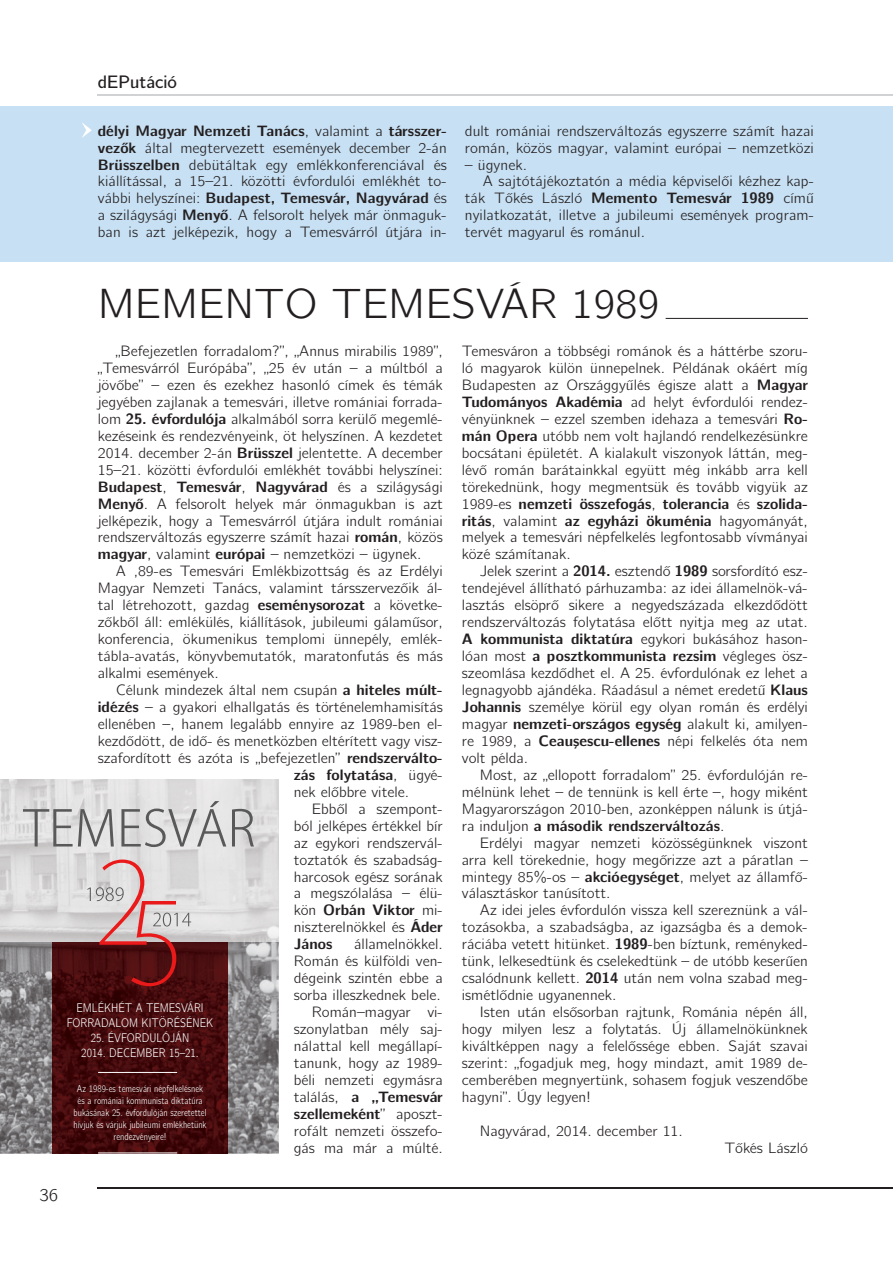
<style>
.page{position:relative;width:893px;height:1263px;background:#fff}
.page>*{position:absolute;margin:0;border:0;box-sizing:border-box;transform-origin:0 0}
.t1{font:42px "CMU Bright";color:#231f20}
.t2{font:600 18px "CMU Bright";color:#231f20}
.t3{font:18px "CMU Bright";color:#231f20}
.t4{font:15px/17px "CMU Bright";color:#231f20;text-align:justify}
.t5{font:700 15px "CMU Bright";color:#231f20}
.t6{font:12.45px/15px "CMU Bright";color:#fff;text-align:center;scale:.82 1}
.t7{font:10.05px/12px "CMU Bright";color:#fff;text-align:center;scale:.82 1}
.s1{font-weight:700}
.s2{font-weight:400}
</style>
<div class="page">
<hr style="left:98px;top:94px;width:795px;height:2px;background:#d1d2d4">
<hr style="left:98px;top:1187px;width:795px;height:1px;background:#231f20">
<div style="left:0;top:106px;width:893px;height:156px;background:#c7e0f3"></div>
<img style="left:0;top:780px;width:279px;height:374px">
<img style="left:53px;top:992px;width:174px;height:162px">
<img style="left:21px;top:780px;width:238px;height:212px">
<hr style="left:98px;top:1153px;width:79px;height:1px;background:#fff">
<hr style="left:98px;top:1072px;width:79px;height:1px;background:#fff">
<hr style="left:666px;top:318px;width:142px;height:1px;background:#231f20">
<svg style="left:82px;top:123px;width:10px;height:15px"></svg>
<p class="t2" style="left:98px;top:66px;width:81px">dEPutáció</p>
<p class="t4" style="left:98px;top:120px;width:351px"><span class="s1">délyi Magyar Nemzeti Tanács</span>, valamint a <span class="s1">társszer&shy;vezők</span> által megtervezett események december 2-án <span class="s1">Brüsszelben</span> debütáltak egy emlékkonferenciával és kiállítással, a 15–21. közötti évfordulói emlékhét to&shy;vábbi helyszínei: <span class="s1">Budapest, Temesvár, Nagyvárad</span> és a szilágysági <span class="s1">Menyő</span>. A felsorolt helyek már önmaguk&shy;ban is azt jelképezik, hogy a Temesvárról útjára in-</p>
<p class="t4" style="left:465px;top:120px;width:351px">dult romániai rendszerváltozás egyszerre számít hazai román, közös magyar, valamint európai – nemzetközi</p>
<p class="t4" style="left:465px;top:154px;width:64px">– ügynek.</p>
<p class="t4" style="left:483px;top:171px;width:333px">A sajtótájékoztatón a média képviselői kézhez kap-</p>
<p class="t5" style="left:465px;top:186px;width:351px"><span class="s2">ták Tőkés László</span> Memento Temesvár 1989 <span class="s2">című</span></p>
<p class="t4" style="left:465px;top:205px;width:351px">nyilatkozatát, illetve a jubileumi események program-</p>
<p class="t4" style="left:465px;top:222px;width:182px">tervét magyarul és románul.</p>
<h1 class="t1" style="left:98px;top:266px;width:563px">MEMENTO TEMESVÁR 1989</h1>
<p class="t4" style="left:98px;top:341px;width:347px;text-indent:18px">„Befejezetlen forradalom?”, „Annus mirabilis 1989”, „Temesvárról Európába”, „25 év után – a múltból a jövőbe” – ezen és ezekhez hasonló címek és témák jegyében zajlanak a temesvári, illetve romániai forrada&shy;lom <span class="s1">25. évfordulója</span> alkalmából sorra kerülő megemlé&shy;kezéseink és rendezvényeink, öt helyszínen. A kezdetet 2014. december 2-án <span class="s1">Brüsszel</span> jelentette. A december 15–21. közötti évfordulói emlékhét további helyszínei:<br><span class="s1">Budapest</span>, <span class="s1">Temesvár</span>, <span class="s1">Nagyvárad</span> és a szilágysági <span class="s1">Menyő</span>. A felsorolt helyek már önmagukban is azt jelképezik, hogy a Temesvárról útjára indult romániai rendszerváltozás egyszerre számít hazai <span class="s1">román</span>, közös <span class="s1">magyar</span>, valamint <span class="s1">európai</span> – nemzetközi – ügynek.</p>
<p class="t4" style="left:98px;top:561px;width:347px;text-indent:18px">A ‚89-es Temesvári Emlékbizottság és az Erdélyi Magyar Nemzeti Tanács, valamint társszervezőik ál&shy;tal létrehozott, gazdag <span class="s1">eseménysorozat</span> a követke&shy;zőkből áll: emlékülés, kiállítások, jubileumi gálaműsor, konferencia, ökumenikus templomi ünnepély, emlék&shy;tábla-avatás, könyvbemutatók, maratonfutás és más alkalmi események.</p>
<p class="t4" style="left:116px;top:680px;width:328px">Célunk mindezek által nem csupán <span class="s1">a hiteles múlt-</span></p>
<p class="t4" style="left:98px;top:697px;width:347px"><span class="s1">idézés</span> – a gyakori elhallgatás és történelemhamisítás</p>
<p class="t4" style="left:98px;top:714px;width:347px">ellenében –, hanem legalább ennyire az 1989-ben el-</p>
<p class="t4" style="left:98px;top:731px;width:347px">kezdődött, de idő- és menetközben eltérített vagy visz-</p>
<p class="t4" style="left:98px;top:748px;width:346px">szafordított és azóta is „befejezetlen” <span class="s1">rendszerválto-</span></p>
<p class="t5" style="left:294px;top:762px;width:150px">zás folytatása<span class="s2">, ügyé-</span></p>
<p class="t4" style="left:294px;top:782px;width:117px">nek előbbre vitele.</p>
<p class="t4" style="left:312px;top:798px;width:132px">Ebből a szempont-</p>
<p class="t4" style="left:294px;top:815px;width:150px">ból jelképes értékkel bír</p>
<p class="t4" style="left:294px;top:832px;width:150px">az egykori rendszervál-</p>
<p class="t4" style="left:294px;top:849px;width:150px">toztatók és szabadság-</p>
<p class="t4" style="left:294px;top:866px;width:150px">harcosok egész sorának</p>
<p class="t4" style="left:294px;top:883px;width:150px">a megszólalása – élü-</p>
<p class="t5" style="left:294px;top:897px;width:150px"><span class="s2">kön</span> Orbán Viktor <span class="s2">mi-</span></p>
<p class="t4" style="left:294px;top:917px;width:150px">niszterelnökkel és <span class="s1">Áder</span></p>
<p class="t5" style="left:294px;top:931px;width:40px">János</p>
<p class="t4" style="left:462px;top:341px;width:348px">Temesváron a többségi románok és a háttérbe szoru&shy;ló magyarok külön ünnepelnek. Példának okáért míg Budapesten az Országgyűlés égisze alatt a <span class="s1">Magyar Tudományos Akadémia</span> ad helyt évfordulói rendez&shy;vényünknek – ezzel szemben idehaza a temesvári <span class="s1">Ro&shy;mán Opera</span> utóbb nem volt hajlandó rendelkezésünkre bocsátani épületét. A kialakult viszonyok láttán, meg&shy;lévő román barátainkkal együtt még inkább arra kell törekednünk, hogy megmentsük és tovább vigyük az 1989-es <span class="s1">nemzeti összefogás</span>, <span class="s1">tolerancia</span> és <span class="s1">szolida&shy;ritás</span>, valamint <span class="s1">az egyházi ökuménia</span> hagyományát, melyek a temesvári népfelkelés legfontosabb vívmányai közé számítanak.</p>
<p class="t4" style="left:462px;top:561px;width:348px;text-indent:18px">Jelek szerint a <span class="s1">2014.</span> esztendő <span class="s1">1989</span> sorsfordító esz&shy;tendejével állítható párhuzamba: az idei államelnök-vá&shy;lasztás elsöprő sikere a negyedszázada elkezdődött rendszerváltozás folytatása előtt nyitja meg az utat.<br><span class="s1">A kommunista diktatúra</span> egykori bukásához hason&shy;lóan most <span class="s1">a posztkommunista rezsim</span> végleges ösz&shy;szeomlása kezdődhet el. A 25. évfordulónak ez lehet a legnagyobb ajándéka. Ráadásul a német eredetű <span class="s1">Klaus Johannis</span> személye körül egy olyan román és erdélyi magyar <span class="s1">nemzeti-országos egység</span> alakult ki, amilyen&shy;re 1989, a <span class="s1">Ceauşescu-ellenes</span> népi felkelés óta nem volt példa.</p>
<p class="t4" style="left:462px;top:765px;width:348px;text-indent:18px">Most, az „ellopott forradalom” 25. évfordulóján re&shy;mélnünk lehet – de tennünk is kell érte –, hogy miként Magyarországon 2010-ben, azonképpen nálunk is útjá&shy;ra induljon <span class="s1">a második rendszerváltozás</span>.</p>
<p class="t4" style="left:462px;top:832px;width:348px;text-indent:18px">Erdélyi magyar nemzeti közösségünknek viszont arra kell törekednie, hogy megőrizze azt a páratlan – mintegy 85%-os – <span class="s1">akcióegységet</span>, melyet az államfő&shy;választáskor tanúsított.</p>
<p class="t4" style="left:462px;top:900px;width:348px;text-indent:18px">Az idei jeles évfordulón vissza kell szereznünk a vál&shy;tozásokba, a szabadságba, az igazságba és a demok&shy;ráciába vetett hitünket. <span class="s1">1989</span>-ben bíztunk, reményked&shy;tünk, lelkesedtünk és cselekedtünk – de utóbb keserűen csalódnunk kellett. <span class="s1">2014</span> után nem volna szabad meg&shy;ismétlődnie ugyanennek.</p>
<p class="t4" style="left:462px;top:1002px;width:348px;text-indent:18px">Isten után elsősorban rajtunk, Románia népén áll, hogy milyen lesz a folytatás. Új államelnökünknek kiváltképpen nagy a felelőssége ebben. Saját szavai szerint: „fogadjuk meg, hogy mindazt, amit 1989 de&shy;cemberében megnyertünk, sohasem fogjuk veszendőbe hagyni”. Úgy legyen!</p>
<p class="t4" style="left:480px;top:1121px;width:204px">Nagyvárad, 2014. december 11.</p>
<p class="t4" style="left:724px;top:1137px;width:85px">Tőkés László</p>
<p class="t4" style="left:294px;top:934px;width:150px;text-align:right">államelnökkel.<br>Román és külföldi ven&shy;dégeink szintén ebbe a sorba illeszkednek bele.<br>Román–magyar vi&shy;szonylatban mély saj&shy;nálattal kell megállapí&shy;tanunk, hogy az 1989- béli nemzeti egymásra találás, <span class="s1">a „Temesvár szellemeként</span>” aposzt&shy;rofált nemzeti összefo&shy;gás ma már a múlté.</p>
<p class="t6" style="left:67px;top:999px;width:180px">EMLÉKHÉT A TEMESVÁRI<br>FORRADALOM KITÖRÉSÉNEK</p>
<p class="t6" style="left:81px;top:1029px;width:145px">25. ÉVFORDULÓJÁN<br>2014. DECEMBER 15–21.</p>
<p class="t7" style="left:74px;top:1081px;width:164px">Az 1989-es temesvári népfelkelésnek és a romániai kommunista diktatúra bukásának 25. évfordulóján szeretettel hívjuk és várjuk jubileumi emlékhetünk rendezvényeire!</p>
<p class="t3" style="left:39px;top:1179px;width:20px">36</p>
</div>
